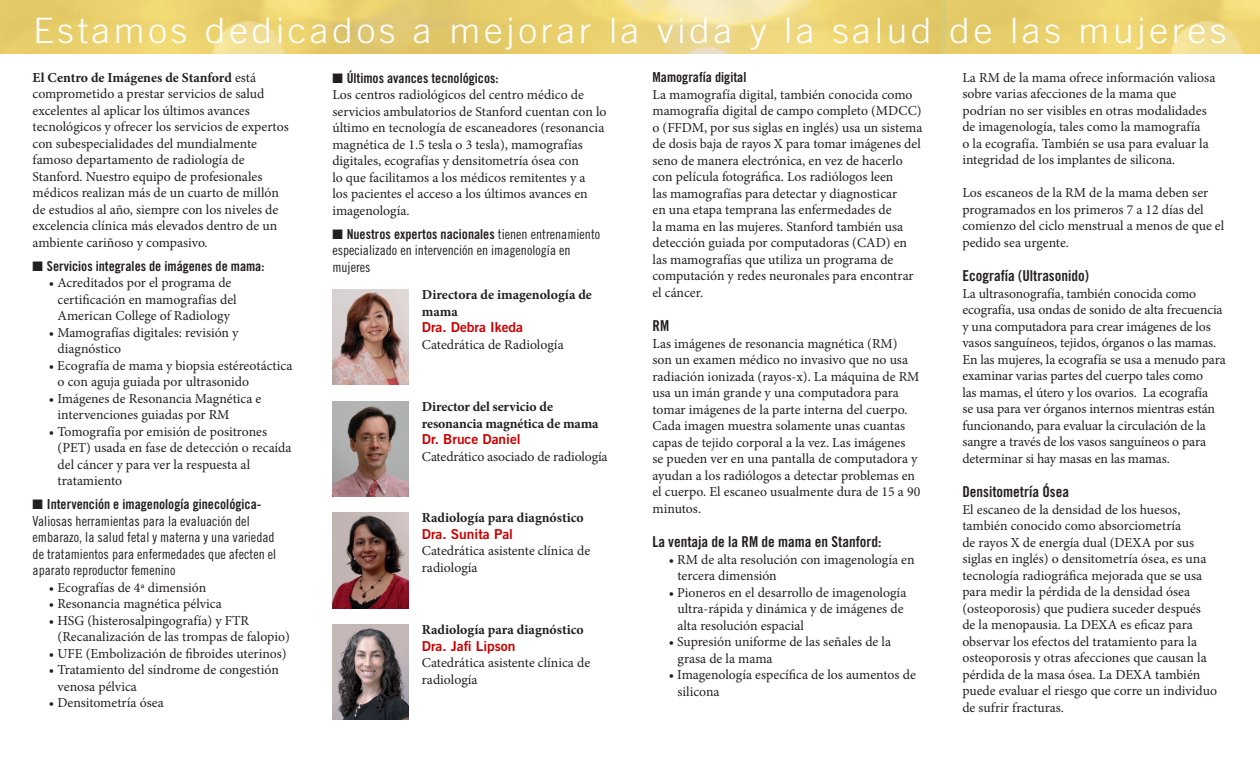
<style>
.page{position:relative;width:1260px;height:765px;background:#fff}
.page>*{position:absolute;margin:0;border:0;box-sizing:border-box;transform-origin:0 0}
.t1{font:300 35px "Trade Gothic";letter-spacing:.1em;color:#fff;scale:1.06 1}
.t2{font:15px "Trade Gothic Bold Cond Twenty";color:#231f20}
.t3{font:13.75px/16.5px "Minion Pro";color:#231f20}
.t4{font:13.75px/16.5px "Trade Gothic Cond Eighteen";color:#231f20}
.t5{font:700 13.75px/16.5px "Minion Pro";color:#231f20}
.t6{font:13.75px "Trade Gothic Bold Two";color:#c00}
.t7{font:13.75px "Trade Gothic Bold Cond Twenty";color:#231f20}
.s1{font-family:"Trade Gothic Bold Cond Twenty"}
.s2{font-weight:700}
</style>
<div class="page">
<img style="left:0;top:0;width:1260px;height:54px">
<img style="left:332px;top:289px;width:76px;height:96px">
<img style="left:332px;top:401px;width:76px;height:96px">
<img style="left:332px;top:624px;width:76px;height:96px">
<img style="left:332px;top:513px;width:76px;height:95px">
<p class="t1" style="left:33px;top:9px;width:1127px">Estamos dedicados a mejorar la vida y la salud de las mujeres</p>
<p class="t3" style="left:332px;top:70px;width:276px">■ <span class="s1">Últimos avances tecnológicos:<br></span>Los centros radiológicos del centro médico de servicios ambulatorios de Stanford cuentan con lo último en tecnología de escaneadores (resonancia magnética de 1.5 tesla o 3 tesla), mamografías digitales, ecografías y densitometría ósea con<br>lo que facilitamos a los médicos remitentes y a<br>los pacientes el acceso a los últimos avances en imagenología.</p>
<p class="t4" style="left:332px;top:226px;width:269px">■ <span class="s1">Nuestros expertos nacionales</span> tienen entrenamiento especializado en intervención en imagenología en mujeres</p>
<p class="t3" style="left:962px;top:69px;width:255px">La RM de la mama ofrece información valiosa sobre varias afecciones de la mama que podrían no ser visibles en otras modalidades de imagenología, tales como la mamografía<br>o la ecografía. También se usa para evaluar la integridad de los implantes de silicona.</p>
<p class="t3" style="left:962px;top:185px;width:263px">Los escaneos de la RM de la mama deben ser programados en los primeros 7 a 12 días del comienzo del ciclo menstrual a menos de que el pedido sea urgente.</p>
<p class="t2" style="left:962px;top:267px;width:128px">Ecografía (Ultrasonido)</p>
<p class="t3" style="left:962px;top:285px;width:265px">La ultrasonografía, también conocida como ecografía, usa ondas de sonido de alta frecuencia y una computadora para crear imágenes de los vasos sanguíneos, tejidos, órganos o las mamas.<br>En las mujeres, la ecografía se usa a menudo para examinar varias partes del cuerpo tales como<br>las mamas, el útero y los ovarios. La ecografía<br>se usa para ver órganos internos mientras están funcionando, para evaluar la circulación de la sangre a través de los vasos sanguíneos o para determinar si hay masas en las mamas.</p>
<p class="t2" style="left:962px;top:483px;width:108px">Densitometría Ósea</p>
<p class="t3" style="left:962px;top:501px;width:256px">El escaneo de la densidad de los huesos, también conocido como absorciometría<br>de rayos X de energía dual (DEXA por sus siglas en inglés) o densitometría ósea, es una tecnología radiográfica mejorada que se usa para medir la pérdida de la densidad ósea (osteoporosis) que pudiera suceder después de la menopausia. La DEXA es eficaz para observar los efectos del tratamiento para la osteoporosis y otras afecciones que causan la pérdida de la masa ósea. La DEXA también puede evaluar el riesgo que corre un individuo de sufrir fracturas.</p>
<p class="t7" style="left:652px;top:69px;width:95px">Mamografía digital</p>
<p class="t3" style="left:652px;top:86px;width:271px">La mamografía digital, también conocida como mamografía digital de campo completo (MDCC) o (FFDM, por sus siglas en inglés) usa un sistema de dosis baja de rayos X para tomar imágenes del seno de manera electrónica, en vez de hacerlo con película fotográfica. Los radiólogos leen<br>las mamografías para detectar y diagnosticar<br>en una etapa temprana las enfermedades de<br>la mama en las mujeres. Stanford también usa detección guiada por computadoras (CAD) en las mamografías que utiliza un programa de computación y redes neuronales para encontrar el cáncer.</p>
<p class="t2" style="left:652px;top:317px;width:18px">RM</p>
<p class="t3" style="left:652px;top:335px;width:269px">Las imágenes de resonancia magnética (RM) son un examen médico no invasivo que no usa radiación ionizada (rayos-x). La máquina de RM usa un imán grande y una computadora para tomar imágenes de la parte interna del cuerpo.<br>Cada imagen muestra solamente unas cuantas capas de tejido corporal a la vez. Las imágenes<br>se pueden ver en una pantalla de computadora y ayudan a los radiólogos a detectar problemas en el cuerpo. El escaneo usualmente dura de 15 a 90 minutos.</p>
<p class="t2" style="left:652px;top:533px;width:231px">La ventaja de la RM de mama en Stanford:</p>
<p class="t3" style="left:678px;top:551px;width:239px;text-indent:-9px">• RM de alta resolución con imagenología en tercera dimensión</p>
<p class="t3" style="left:678px;top:584px;width:230px;text-indent:-9px">• Pioneros en el desarrollo de imagenología ultra-rápida y dinámica y de imágenes de alta resolución espacial</p>
<p class="t3" style="left:678px;top:634px;width:215px;text-indent:-9px">• Supresión uniforme de las señales de la grasa de la mama</p>
<p class="t3" style="left:678px;top:667px;width:240px;text-indent:-9px">• Imagenología específica de los aumentos de silicona</p>
<p class="t3" style="left:33px;top:69px;width:258px"><span class="s2">El Centro de Imágenes de Stanford</span> está comprometido a prestar servicios de salud excelentes al aplicar los últimos avances tecnológicos y ofrecer los servicios de expertos con subespecialidades del mundialmente famoso departamento de radiología de Stanford. Nuestro equipo de profesionales médicos realizan más de un cuarto de millón de estudios al año, siempre con los niveles de excelencia clínica más elevados dentro de un ambiente cariñoso y compasivo.</p>
<p class="t7" style="left:33px;top:257px;width:233px">■ Servicios integrales de imágenes de mama:</p>
<p class="t3" style="left:58px;top:275px;width:181px;text-indent:-9px">• Acreditados por el programa de certificación en mamografías del<br>American College of Radiology</p>
<p class="t3" style="left:58px;top:324px;width:182px;text-indent:-9px">• Mamografías digitales: revisión y diagnóstico</p>
<p class="t3" style="left:58px;top:357px;width:236px;text-indent:-9px">• Ecografía de mama y biopsia estéreotáctica o con aguja guiada por ultrasonido</p>
<p class="t3" style="left:58px;top:390px;width:205px;text-indent:-9px">• Imágenes de Resonancia Magnética e intervenciones guiadas por RM</p>
<p class="t3" style="left:58px;top:423px;width:236px;text-indent:-9px">• Tomografía por emisión de positrones (PET) usada en fase de detección o recaída del cáncer y para ver la respuesta al tratamiento</p>
<p class="t4" style="left:33px;top:496px;width:245px">■ <span class="s1">Intervención e imagenología ginecológica-</span>Valiosas herramientas para la evaluación del embarazo, la salud fetal y materna y una variedad de tratamientos para enfermedades que afecten el aparato reproductor femenino</p>
<p class="t3" style="left:49px;top:579px;width:159px">• Ecografías de 4ª dimensión</p>
<p class="t3" style="left:49px;top:596px;width:174px">• Resonancia magnética pélvica</p>
<p class="t3" style="left:58px;top:612px;width:234px;text-indent:-9px">• HSG (histerosalpingografía) y FTR (Recanalización de las trompas de falopio)</p>
<p class="t3" style="left:49px;top:645px;width:239px">• UFE (Embolización de fibroides uterinos)</p>
<p class="t3" style="left:58px;top:662px;width:223px;text-indent:-9px">• Tratamiento del síndrome de congestión venosa pélvica</p>
<p class="t3" style="left:49px;top:695px;width:116px">• Densitometría ósea</p>
<p class="t5" style="left:422px;top:287px;width:172px">Directora de imagenología de mama</p>
<p class="t6" style="left:422px;top:319px;width:103px">Dra. Debra Ikeda</p>
<p class="t3" style="left:422px;top:336px;width:143px">Catedrática de Radiología</p>
<p class="t5" style="left:422px;top:398px;width:178px">Director del servicio de resonancia magnética de mama</p>
<p class="t6" style="left:422px;top:431px;width:100px">Dr. Bruce Daniel</p>
<p class="t3" style="left:422px;top:448px;width:187px">Catedrático asociado de radiología</p>
<p class="t5" style="left:422px;top:510px;width:164px">Radiología para diagnóstico</p>
<p class="t6" style="left:422px;top:526px;width:93px">Dra. Sunita Pal</p>
<p class="t3" style="left:422px;top:543px;width:170px">Catedrática asistente clínica de radiología</p>
<p class="t5" style="left:422px;top:622px;width:164px">Radiología para diagnóstico</p>
<p class="t6" style="left:422px;top:637px;width:95px">Dra. Jafi Lipson</p>
<p class="t3" style="left:422px;top:655px;width:170px">Catedrática asistente clínica de radiología</p>
</div>
